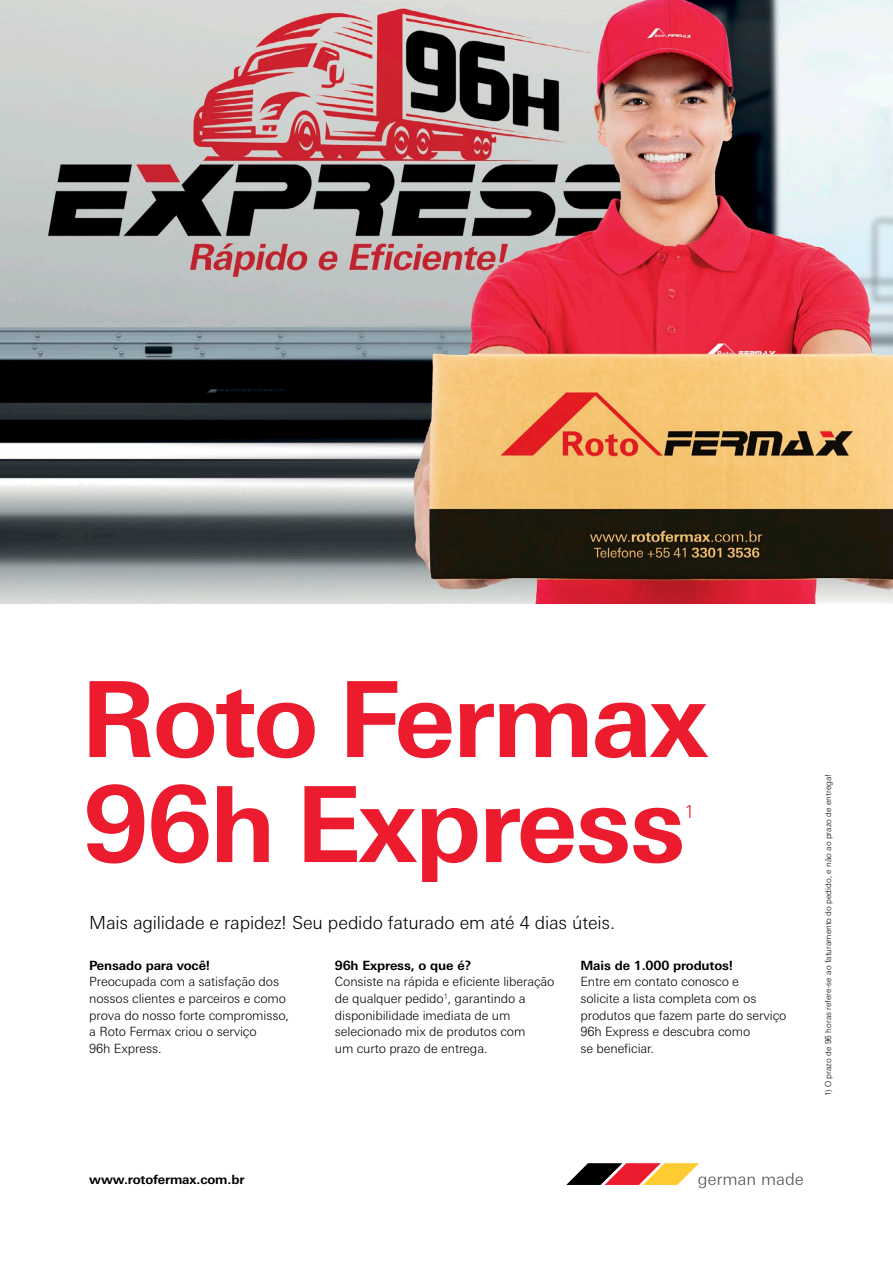
<style>
.page{position:relative;width:893px;height:1263px;background:#fff}
.page>*{position:absolute;margin:0;border:0;box-sizing:border-box;transform-origin:0 0}
.t1{font:700 105px "Univers Next W1 G";letter-spacing:-.025em;color:#ec1b2e}
.t2{font:300 18px "Univers Next W1 G";letter-spacing:-.01em;color:#000}
.t3{font:300 18px "Univers Next W1 G";color:#ec1b2e}
.t4{font:300 12.75px/16.5px "Univers Next W1 G";letter-spacing:-.01em;color:#000}
.t5{font:700 12.75px "Univers Next W1 G";letter-spacing:-.01em;color:#000}
.t6{font:300 8.25px "Univers Next W1 G";color:#000}
</style>
<div class="page">
<img style="left:0;top:0;width:893px;height:604px">
<svg style="left:566px;top:1163px;width:237px;height:25px"></svg>
<hr style="left:892px;top:236px;width:1px;height:43px;background:#ec1b2e">
<hr style="left:892px;top:281px;width:1px;height:42px;background:#ec1b2e">
<hr style="left:892px;top:325px;width:1px;height:43px;background:#ec1b2e">
<h1 class="t1" style="left:81px;top:657px;width:629px">Roto Fermax</h1>
<h1 class="t1" style="left:83px;top:762px;width:605px">96h Express</h1>
<h2 class="t3" style="left:684px;top:801px;width:12px">1</h2>
<h2 class="t2" style="left:89px;top:912px;width:527px">Mais agilidade e rapidez! Seu pedido faturado em até 4 dias úteis.</h2>
<p class="t5" style="left:335px;top:958px;width:138px">96h Express, o que é?</p>
<p class="t4" style="left:335px;top:973px;width:221px">Consiste na rápida e eficiente liberação de qualquer pedido<sup>1</sup>, garantindo a disponibilidade imediata de um selecionado mix de produtos com<br>um curto prazo de entrega.</p>
<p class="t5" style="left:580px;top:958px;width:154px">Mais de 1.000 produtos!</p>
<p class="t4" style="left:580px;top:973px;width:208px">Entre em contato conosco e<br>solicite a lista completa com os produtos que fazem parte do serviço<br>96h Express e descubra como<br>se beneficiar.</p>
<p class="t5" style="left:89px;top:958px;width:122px">Pensado para você!</p>
<p class="t4" style="left:89px;top:973px;width:201px">Preocupada com a satisfação dos nossos clientes e parceiros e como prova do nosso forte compromisso, a Roto Fermax criou o serviço<br>96h Express.</p>
<p class="t5" style="left:89px;top:1172px;width:157px">www.rotofermax.com.br</p>
<p class="t6" style="left:823px;top:1096px;width:324px;rotate:-90deg">1) O prazo de 96 horas refere-se ao faturamento do pedido, e não ao prazo de entrega!</p>
</div>
